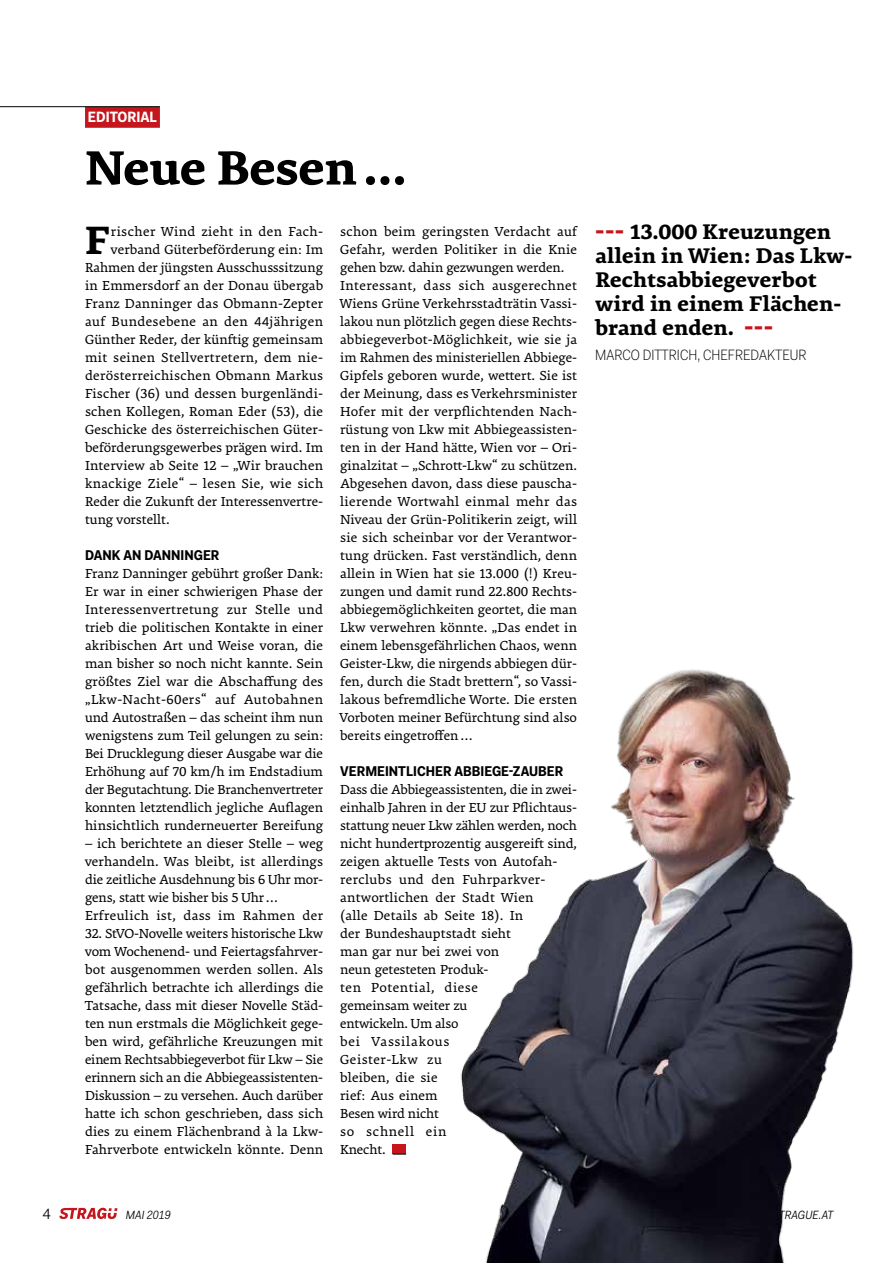
<style>
.page{position:relative;width:893px;height:1263px;background:#fff}
.page>*{position:absolute;margin:0;border:0;box-sizing:border-box;transform-origin:0 0}
.t1{font:700 51px "Premiera";color:#000}
.t2{font:700 42px "Premiera";color:#000}
.t3{font:700 22.5px/24px "Premiera";letter-spacing:.01em;color:#000}
.t4{font:300 15px "Fakt Sm Con Pro";color:#000}
.t5{font:700 15px "Fakt Sm Con Pro";color:#fff}
.t6{font:15px "Fakt Pro Blond";color:#000}
.t7{font:14.25px/18px "Premiera";letter-spacing:.005em;color:#000}
.t8{font:14.25px "Premiera";letter-spacing:.025em;color:#000}
.t9{font:14.25px "Premiera";letter-spacing:.03em;color:#000}
.t10{font:700 14.25px "Fakt Sm Con Pro";color:#000}
.t11{font:italic 12px "Fakt Sm Con Pro Blond";letter-spacing:.01em;color:#000}
.s1{font-size:27px;color:#c4161c}
</style>
<div class="page">
<svg style="left:59px;top:1208px;width:58px;height:11px"></svg>
<div style="left:392px;top:1144px;width:14px;height:10px;background:#c4161c"></div>
<svg style="left:393px;top:1154px;width:13px;height:1px"></svg>
<div style="left:85px;top:107px;width:75px;height:21px;background:#c4161c"></div>
<hr style="left:0;top:106px;width:160px;height:1px;background:#000">
<img style="left:460px;top:669px;width:394px;height:594px">
<p class="t5" style="left:88px;top:107px;width:48px">EDITORIAL</p>
<h1 class="t1" style="left:85px;top:135px;width:323px">Neue Besen…</h1>
<h2 class="t2" style="left:85px;top:214px;width:25px">F</h2>
<p class="t9" style="left:111px;top:223px;width:214px">rischer Wind zieht in den Fach-</p>
<p class="t7" style="left:111px;top:241px;width:214px">verband Güterbeförderung ein: Im</p>
<p class="t7" style="left:85px;top:259px;width:240px">Rahmen der jüngsten Ausschusssitzung</p>
<p class="t7" style="left:85px;top:277px;width:240px">in Emmersdorf an der Donau übergab</p>
<p class="t7" style="left:85px;top:295px;width:240px">Franz Danninger das Obmann-Zepter</p>
<p class="t9" style="left:85px;top:313px;width:240px">auf Bundesebene an den 44jährigen</p>
<p class="t7" style="left:85px;top:331px;width:240px">Günther Reder, der künftig gemeinsam</p>
<p class="t8" style="left:85px;top:349px;width:240px">mit seinen Stellvertretern, dem nie-</p>
<p class="t7" style="left:85px;top:367px;width:240px">derösterreichischen Obmann Markus</p>
<p class="t7" style="left:85px;top:385px;width:240px">Fischer (36) und dessen burgenländi-</p>
<p class="t7" style="left:85px;top:403px;width:240px">schen Kollegen, Roman Eder (53), die</p>
<p class="t7" style="left:85px;top:421px;width:240px">Geschicke des österreichischen Güter-</p>
<p class="t7" style="left:85px;top:439px;width:240px">beförderungsgewerbes prägen wird. Im</p>
<p class="t7" style="left:85px;top:457px;width:240px">Interview ab Seite 12 – „Wir brauchen</p>
<p class="t8" style="left:85px;top:475px;width:240px">knackige Ziele“ – lesen Sie, wie sich</p>
<p class="t7" style="left:85px;top:493px;width:240px">Reder die Zukunft der Interessenvertre-</p>
<p class="t7" style="left:85px;top:511px;width:86px">tung vorstellt.</p>
<p class="t10" style="left:85px;top:546px;width:136px">DANK AN DANNINGER</p>
<p class="t7" style="left:85px;top:565px;width:240px;text-align:justify">Franz Danninger gebührt großer Dank:<br>Er war in einer schwierigen Phase der Interessenvertretung zur Stelle und trieb die politischen Kontakte in einer akribischen Art und Weise voran, die man bisher so noch nicht kannte. Sein größtes Ziel war die Abschaffung des „Lkw-Nacht-60ers“ auf Autobahnen und Autostraßen – das scheint ihm nun wenigstens zum Teil gelungen zu sein:<br>Bei Drucklegung dieser Ausgabe war die Erhöhung auf 70 km/h im Endstadium der Begutachtung. Die Branchenvertreter konnten letztendlich jegliche Auflagen hinsichtlich runderneuerter Bereifung</p>
<p class="t7" style="left:85px;top:835px;width:240px">– ich berichtete an dieser Stelle – weg verhandeln. Was bleibt, ist allerdings die zeitliche Ausdehnung bis 6 Uhr mor&shy;gens, statt wie bisher bis 5 Uhr… Erfreulich ist, dass im Rahmen der</p>
<p class="t7" style="left:85px;top:925px;width:240px;text-align:justify">32. StVO-Novelle weiters historische Lkw vom Wochenend- und Feiertagsfahrver&shy;bot ausgenommen werden sollen. Als gefährlich betrachte ich allerdings die Tatsache, dass mit dieser Novelle Städ&shy;ten nun erstmals die Möglichkeit gege&shy;ben wird, gefährliche Kreuzungen mit einem Rechtsabbiegeverbot für Lkw – Sie erinnern sich an die Abbiegeassistenten-Diskussion – zu versehen. Auch darüber hatte ich schon geschrieben, dass sich dies zu einem Flächenbrand à la Lkw-Fahrverbote entwickeln könnte. Denn</p>
<p class="t7" style="left:340px;top:223px;width:239px">schon beim geringsten Verdacht auf Gefahr, werden Politiker in die Knie gehen bzw. dahin gezwungen werden.<br>Interessant, dass sich ausgerechnet Wiens Grüne Verkehrsstadträtin Vassi&shy;lakou nun plötzlich gegen diese Rechts&shy;abbiegeverbot-Möglichkeit, wie sie ja im Rahmen des ministeriellen Abbiege-Gipfels geboren wurde, wettert. Sie ist der Meinung, dass es Verkehrsminister Hofer mit der verpflichtenden Nach&shy;rüstung von Lkw mit Abbiegeassisten&shy;ten in der Hand hätte, Wien vor – Ori&shy;ginalzitat – „Schrott-Lkw“ zu schützen.<br>Abgesehen davon, dass diese pauscha&shy;lierende Wortwahl einmal mehr das Niveau der Grün-Politikerin zeigt, will sie sich scheinbar vor der Verantwor&shy;tung drücken. Fast verständlich, denn allein in Wien hat sie 13.000 (!) Kreu&shy;zungen und damit rund 22.800 Rechts&shy;abbiegemöglichkeiten geortet, die man Lkw verwehren könnte. „Das endet in einem lebensgefährlichen Chaos, wenn Geister-Lkw, die nirgends abbiegen dür&shy;fen, durch die Stadt brettern“, so Vassi&shy;lakous befremdliche Worte. Die ersten Vorboten meiner Befürchtung sind also bereits eingetroffen…</p>
<p class="t10" style="left:340px;top:762px;width:225px">VERMEINTLICHER ABBIEGE-ZAUBER</p>
<p class="t7" style="left:340px;top:781px;width:238px">Dass die Abbiegeassistenten, die in zwei&shy;einhalb Jahren in der EU zur Pflichtaus&shy;stattung neuer Lkw zählen werden, noch nicht hundertprozentig ausgereift sind, zeigen aktuelle Tests von Autofah&shy;rerclubs und den Fuhrparkver&shy;antwortlichen der Stadt Wien<br>(alle Details ab Seite 18). In<br>der Bundeshauptstadt sieht<br>man gar nur bei zwei von<br>neun getesteten Produk-<br>ten Potential, diese<br>gemeinsam weiter zu<br>entwickeln. Um also<br>bei Vassilakous<br>Geister-Lkw zu<br>bleiben, die sie<br>rief: Aus einem<br>Besen wird nicht<br>so schnell ein<br>Knecht.</p>
<h3 class="t3" style="left:595px;top:219px;width:259px"><span class="s1">---</span> 13.000 Kreuzungen allein in Wien: Das Lkw-<br>Rechtsabbiegeverbot wird in einem Flächen&shy;brand enden. <span class="s1">---</span></h3>
<p class="t4" style="left:595px;top:345px;width:213px">MARCO DITTRICH, CHEFREDAKTEUR</p>
<p class="t6" style="left:43px;top:1204px;width:10px">4</p>
<p class="t11" style="left:126px;top:1207px;width:46px">MAI 2019</p>
<p class="t11" style="left:742px;top:1207px;width:93px">WWW.STRAGUE.AT</p>
</div>
